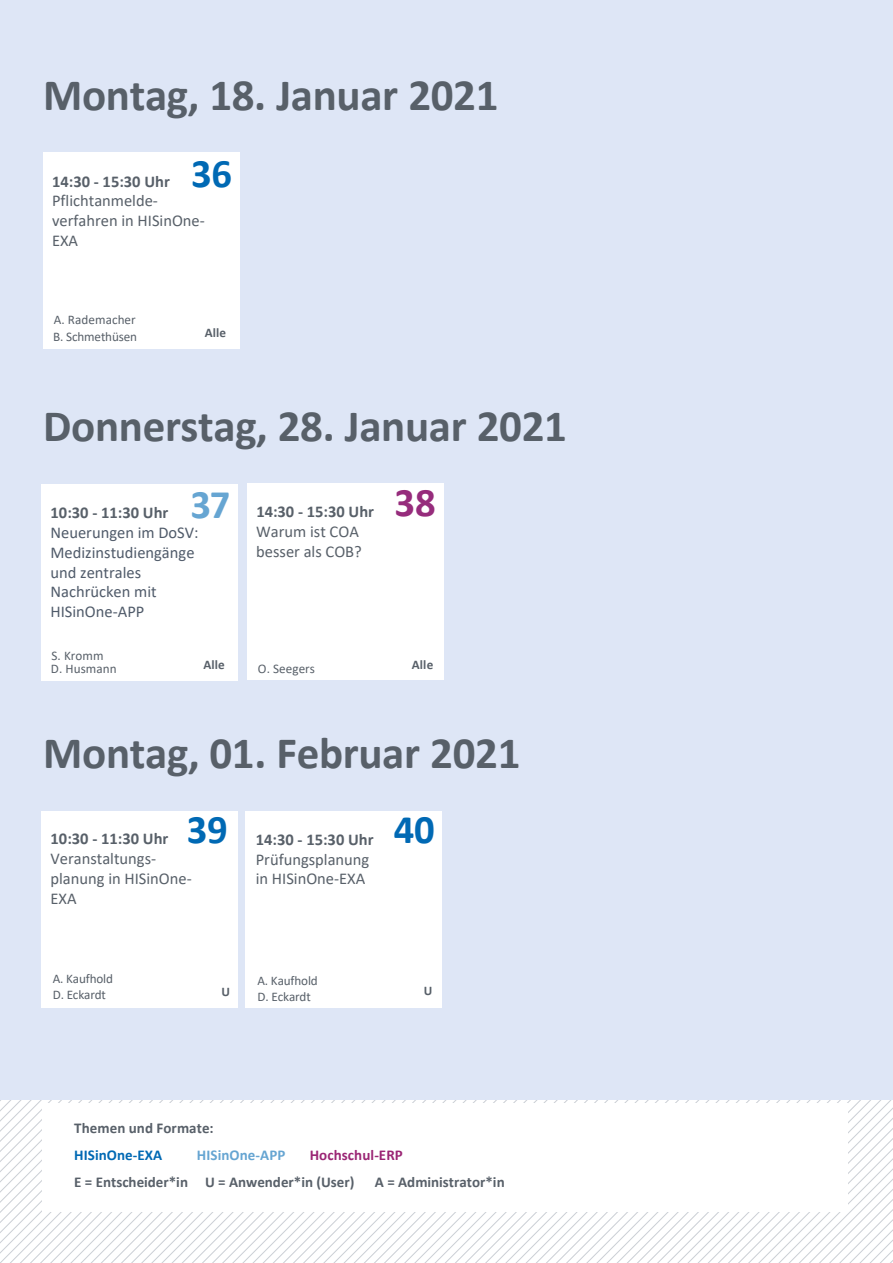
<style>
.page{position:relative;width:893px;height:1263px;background:#fff}
.page>*{position:absolute;margin:0;border:0;box-sizing:border-box;transform-origin:0 0}
.t1{font:700 45px "Calibri";letter-spacing:-.01em;color:#586069}
.t2{font:700 40.65px "Calibri";color:#0069b4}
.t3{font:700 40.65px "Calibri";color:#66a5d2}
.t4{font:700 40.65px "Calibri";color:#962c7c}
.t5{font:16.5px/19.8px "Calibri";color:#586069}
.t6{font:16.5px/19.8px "Calibri";color:#505b6a}
.t7{font:700 16.5px "Calibri";color:#586069}
.t8{font:700 15px "Calibri";color:#586069}
.t9{font:700 15px "Calibri";letter-spacing:.005em;color:#9b2675}
.t10{font:700 15px "Calibri";letter-spacing:.005em;color:#0069b4}
.t11{font:700 15px "Calibri";letter-spacing:.005em;color:#66a5d2}
.t12{font:13.2px/15.8px "Calibri";letter-spacing:-.01em;color:#586069}
.t13{font:700 13.2px "Calibri";letter-spacing:.01em;color:#586069}
.s1{font-style:inherit}
.s2{font-weight:700}
</style>
<div class="page">
<svg style="left:108px;top:1209px;width:785px;height:54px"></svg>
<div style="left:43px;top:1103px;width:805px;height:109px;background:#fff"></div>
<div style="left:0;top:0;width:893px;height:1100px;background:#dee6f6"></div>
<div style="left:43px;top:153px;width:196px;height:196px;background:#fff"></div>
<div style="left:42px;top:484px;width:196px;height:196px;background:#fff"></div>
<div style="left:245px;top:811px;width:196px;height:196px;background:#fff"></div>
<div style="left:42px;top:811px;width:196px;height:196px;background:#fff"></div>
<div style="left:247px;top:483px;width:196px;height:197px;background:#fff"></div>
<h1 class="t1" style="left:43px;top:64px;width:457px">Montag, 18. Januar 2021</h1>
<h2 class="t2" style="left:191px;top:145px;width:42px">36</h2>
<p class="t7" style="left:52px;top:169px;width:119px">14:30 - 15:30 Uhr</p>
<p class="t5" style="left:52px;top:191px;width:154px">Pflichtanmelde&shy;verfahren in HISinOne-<br>EXA</p>
<p class="t12" style="left:53px;top:311px;width:86px;line-height:16.6px">A. Rademacher<br>B. Schmethüsen</p>
<p class="t13" style="left:205px;top:323px;width:23px">Alle</p>
<h1 class="t1" style="left:43px;top:397px;width:525px"><span class="s1">Donnerstag</span>, 28. Januar 2021</h1>
<h2 class="t3" style="left:190px;top:476px;width:42px">37</h2>
<p class="t7" style="left:51px;top:501px;width:119px">10:30 - 11:30 Uhr</p>
<p class="t6" style="left:51px;top:522px;width:150px">Neuerungen im DoSV:<br>Medizinstudiengänge und zentrales<br>Nachrücken mit<br>HISinOne-APP</p>
<p class="t5" style="left:256px;top:501px;width:119px"><span class="s2">1</span><span class="s2">4:30 - 15:30 Uhr<br></span>Warum ist COA besser als COB?</p>
<h2 class="t4" style="left:395px;top:473px;width:43px">38</h2>
<p class="t12" style="left:51px;top:649px;width:67px;line-height:12.5px">S. Kromm<br>D. Husmann</p>
<p class="t13" style="left:203px;top:655px;width:23px">Alle</p>
<p class="t12" style="left:258px;top:660px;width:59px">O. Seegers</p>
<p class="t13" style="left:412px;top:655px;width:23px">Alle</p>
<h1 class="t1" style="left:43px;top:721px;width:479px">Montag, 01. Februar 2021</h1>
<h2 class="t2" style="left:187px;top:801px;width:42px">39</h2>
<h2 class="t2" style="left:394px;top:801px;width:42px">40</h2>
<p class="t7" style="left:51px;top:827px;width:119px">10:30 - 11:30 Uhr</p>
<p class="t5" style="left:51px;top:848px;width:143px">Veranstaltungs&shy;planung in HISinOne-<br>EXA</p>
<p class="t7" style="left:256px;top:827px;width:119px">14:30 - 15:30 Uhr</p>
<p class="t5" style="left:256px;top:849px;width:115px">Prüfungsplanung in HISinOne-EXA</p>
<p class="t12" style="left:53px;top:971px;width:62px">A. Kaufhold<br>D. Eckardt</p>
<p class="t12" style="left:257px;top:972px;width:62px">A. Kaufhold<br>D. Eckardt</p>
<p class="t13" style="left:221px;top:982px;width:10px">U</p>
<p class="t13" style="left:424px;top:981px;width:10px">U</p>
<p class="t8" style="left:74px;top:1118px;width:141px">Themen und Formate:</p>
<p class="t10" style="left:74px;top:1145px;width:90px">HISinOne-EXA</p>
<p class="t11" style="left:197px;top:1144px;width:90px">HISinOne-APP</p>
<p class="t9" style="left:310px;top:1144px;width:95px">Hochschul-ERP</p>
<p class="t8" style="left:74px;top:1173px;width:282px">E = Entscheider*in U = Anwender*in (User)</p>
<p class="t8" style="left:375px;top:1173px;width:131px">A = Administrator*in</p>
</div>
